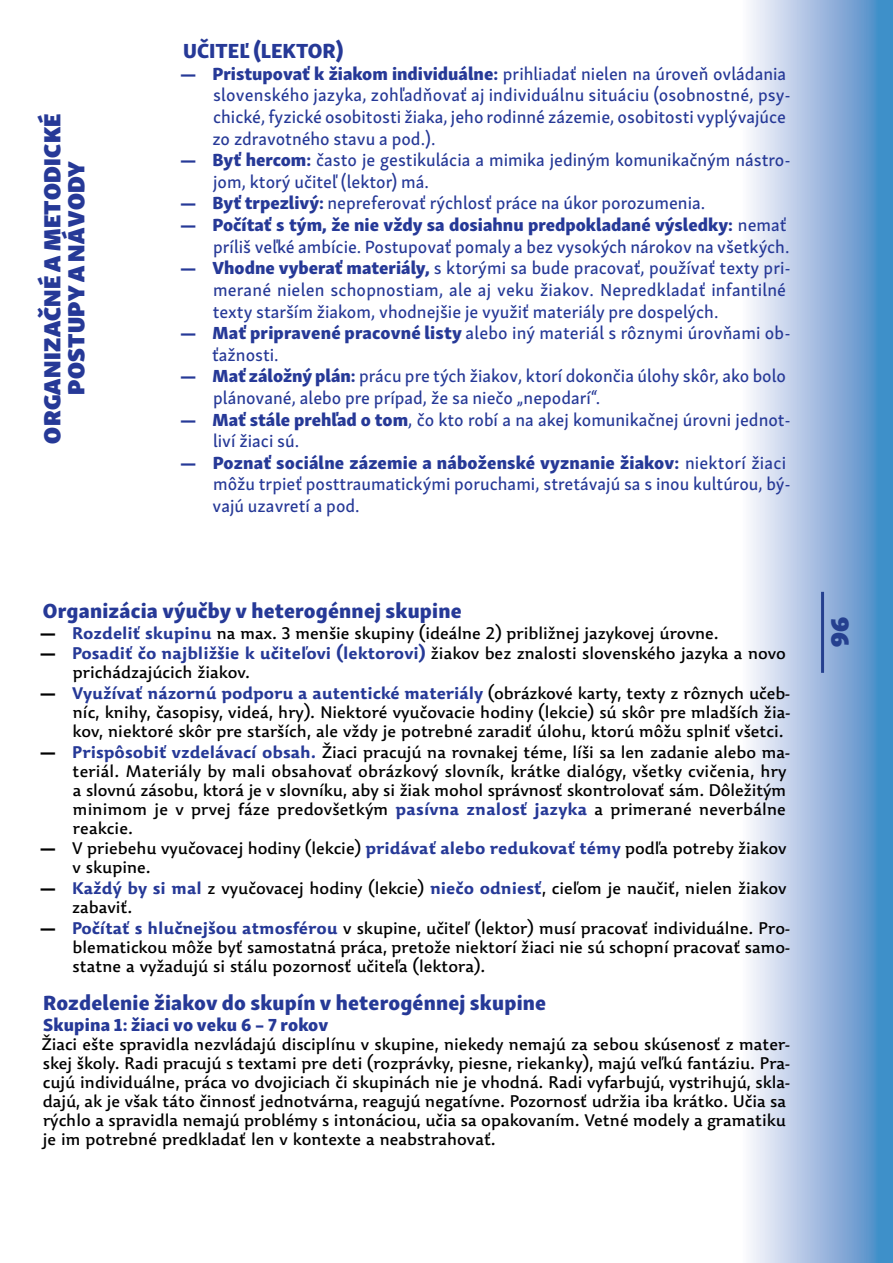
<style>
.page{position:relative;width:893px;height:1263px;background:#fff}
.page>*{position:absolute;margin:0;border:0;box-sizing:border-box;transform-origin:0 0}
.t1{font:25.5px "Skolar Sans Latn Bl";color:#25408f}
.t2{font:24px/24px "Skolar Sans Latn Bl";letter-spacing:.02em;color:#263997;text-align:center}
.t3{font:21px "Skolar Sans Latn Eb";letter-spacing:.01em;color:#263997}
.t4{font:18px/21.6px "Skolar Sans Latn Me";color:#263997}
.t5{font:18px "Skolar Sans Latn Eb";letter-spacing:.005em;color:#263997}
.t6{font:16.5px/18.9px "Dederon Sans";color:#000}
.s1{font-family:"Skolar Sans Latn Eb"}
.s2{font-family:"Skolar Sans Latn Me"}
.s3{font-family:"Skolar Sans Latn Eb";font-size:18px}
.s4{font-weight:700;color:#263997}
</style>
<div class="page">
<svg style="left:750px;top:0;width:143px;height:1263px;background:#9bbadf"></svg>
<hr style="left:821px;top:592px;width:3px;height:81px;background:#25408f">
<h2 class="t2" style="left:38px;top:443px;width:331px;rotate:-90deg">ORGANIZAČNÉ A METODICKÉ<br>POSTUPY A NÁVODY</h2>
<p class="t3" style="left:183px;top:33px;width:162px">UČITEĽ (LEKTOR)</p>
<p class="t4" style="left:212px;top:61px;width:580px;text-indent:-32px"><span class="s1">— Pristupovať k žiakom individuálne:</span> prihliadať nielen na úroveň ovládania slovenského jazyka, zohľadňovať aj individuálnu situáciu (osobnostné, psy&shy;chické, fyzické osobitosti žiaka, jeho rodinné zázemie, osobitosti vyplývajúce zo zdravotného stavu a pod.).</p>
<p class="t4" style="left:213px;top:148px;width:579px;text-indent:-33px"><span class="s1">— Byť hercom:</span> často je gestikulácia a mimika jediným komunikačným nástro&shy;jom, ktorý učiteľ (lektor) má.</p>
<p class="t4" style="left:180px;top:191px;width:527px"><span class="s1">— Byť trpezlivý:</span> nepreferovať rýchlosť práce na úkor porozumenia.</p>
<p class="t5" style="left:180px;top:210px;width:608px">— Počítať s tým, že nie vždy sa dosiahnu predpokladané výsledky: <span class="s2">nemať</span></p>
<p class="t4" style="left:213px;top:234px;width:578px">príliš veľké ambície. Postupovať pomaly a bez vysokých nárokov na všetkých.</p>
<p class="t4" style="left:213px;top:256px;width:580px;text-indent:-33px"><span class="s1">— Vhodne vyberať materiály,</span> s ktorými sa bude pracovať, používať texty pri&shy;merané nielen schopnostiam, ale aj veku žiakov. Nepredkladať infantilné texty starším žiakom, vhodnejšie je využiť materiály pre dospelých.</p>
<p class="t4" style="left:212px;top:321px;width:580px;text-indent:-32px"><span class="s1">— Mať pripravené pracovné listy</span> alebo iný materiál s rôznymi úrovňami ob&shy;ťažnosti.</p>
<p class="t4" style="left:213px;top:364px;width:574px;text-indent:-33px"><span class="s1">— Mať záložný plán:</span> prácu pre tých žiakov, ktorí dokončia úlohy skôr, ako bolo plánované, alebo pre prípad, že sa niečo „nepodarí“.</p>
<p class="t4" style="left:213px;top:407px;width:579px;text-indent:-33px"><span class="s1">— Mať stále prehľad o tom</span>, čo kto robí a na akej komunikačnej úrovni jednot&shy;liví žiaci sú.</p>
<p class="t5" style="left:180px;top:447px;width:607px">— Poznať sociálne zázemie a náboženské vyznanie žiakov: <span class="s2">niektorí žiaci</span></p>
<p class="t4" style="left:213px;top:472px;width:580px">môžu trpieť posttraumatickými poruchami, stretávajú sa s inou kultúrou, bý&shy;vajú uzavretí a pod.</p>
<p class="t3" style="left:43px;top:593px;width:420px">Organizácia výučby v heterogénnej skupine</p>
<p class="t6" style="left:40px;top:623px;width:680px"><span class="s3">—</span> <span class="s4">Rozdeliť skupinu</span> na max. 3 menšie skupiny (ideálne 2) približnej jazykovej úrovne.</p>
<p class="t6" style="left:73px;top:644px;width:715px;text-indent:-33px"><span class="s3">—</span> <span class="s4">Posadiť čo najbližšie k učiteľovi (lektorovi)</span> žiakov bez znalosti slovenského jazyka a novo prichádzajúcich žiakov.</p>
<p class="t6" style="left:73px;top:683px;width:719px;text-align:justify;text-indent:-33px"><span class="s3">—</span> <span class="s4">Využívať názornú podporu a autentické materiály</span> (obrázkové karty, texty z rôznych učeb&shy;níc, knihy, časopisy, videá, hry). Niektoré vyučovacie hodiny (lekcie) sú skôr pre mladších žia&shy;kov, niektoré skôr pre starších, ale vždy je potrebné zaradiť úlohu, ktorú môžu splniť všetci.</p>
<p class="t6" style="left:73px;top:742px;width:719px;text-indent:-33px"><span class="s3">—</span> <span class="s4">Prispôsobiť vzdelávací obsah.</span> Žiaci pracujú na rovnakej téme, líši sa len zadanie alebo ma&shy;teriál. Materiály by mali obsahovať obrázkový slovník, krátke dialógy, všetky cvičenia, hry a slovnú zásobu, ktorá je v slovníku, aby si žiak mohol správnosť skontrolovať sám. Dôležitým minimom je v prvej fáze predovšetkým <span class="s4">pasívna znalosť jazyka</span> a primerané neverbálne reakcie.</p>
<p class="t6" style="left:73px;top:839px;width:715px;text-indent:-33px"><span class="s3">—</span> V priebehu vyučovacej hodiny (lekcie) <span class="s4">pridávať alebo redukovať témy</span> podľa potreby žiakov v skupine.</p>
<p class="t6" style="left:72px;top:878px;width:716px;text-indent:-32px"><span class="s3">—</span> <span class="s4">Každý by si mal</span> z vyučovacej hodiny (lekcie) <span class="s4">niečo odniesť</span>, cieľom je naučiť, nielen žiakov zabaviť.</p>
<p class="t6" style="left:73px;top:918px;width:719px;text-align:justify;text-indent:-33px"><span class="s3">—</span> <span class="s4">Počítať s hlučnejšou atmosférou</span> v skupine, učiteľ (lektor) musí pracovať individuálne. Pro&shy;blematickou môže byť samostatná práca, pretože niektorí žiaci nie sú schopní pracovať samo&shy;statne a vyžadujú si stálu pozornosť učiteľa (lektora).</p>
<p class="t3" style="left:43px;top:984px;width:504px">Rozdelenie žiakov do skupín v heterogénnej skupine</p>
<p class="t5" style="left:43px;top:1009px;width:287px">Skupina 1: žiaci vo veku 6 – 7 rokov</p>
<p class="t6" style="left:42px;top:1035px;width:750px">Žiaci ešte spravidla nezvládajú disciplínu v skupine, niekedy nemajú za sebou skúsenosť z mater&shy;skej školy. Radi pracujú s textami pre deti (rozprávky, piesne, riekanky), majú veľkú fantáziu. Pra&shy;cujú individuálne, práca vo dvojiciach či skupinách nie je vhodná. Radi vyfarbujú, vystrihujú, skla&shy;dajú, ak je však táto činnosť jednotvárna, reagujú negatívne. Pozornosť udržia iba krátko. Učia sa rýchlo a spravidla nemajú problémy s intonáciou, učia sa opakovaním. Vetné modely a gramatiku je im potrebné predkladať len v kontexte a neabstrahovať.</p>
<h1 class="t1" style="left:863px;top:617px;width:32px;rotate:90deg">96</h1>
</div>
